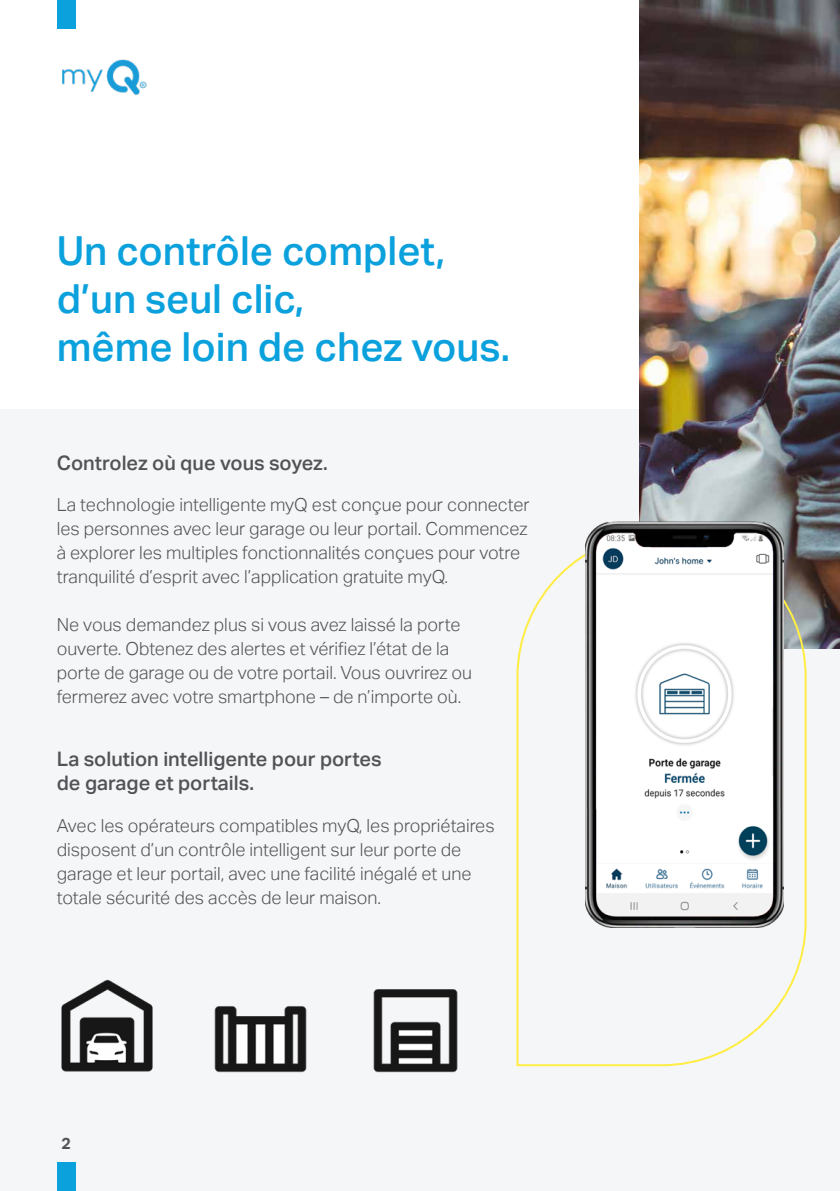
<style>
.page{position:relative;width:840px;height:1191px;background:#fff}
.page>*{position:absolute;margin:0;border:0;box-sizing:border-box;transform-origin:0 0}
.t1{font:500 40px/48px "Aktiv Grotesk";color:#0ba1dd}
.t2{font:500 20px/24px "Aktiv Grotesk";color:#525357}
.t3{font:300 18px/24px "Aktiv Grotesk";color:#525357}
.t4{font:700 16px "Aktiv Grotesk";color:#525357}
</style>
<div class="page">
<div style="left:57px;top:0;width:19px;height:28px;background:#0ba1dd"></div>
<img style="left:62px;top:59px;width:85px;height:36px">
<div style="left:0;top:409px;width:839px;height:782px;background:#f5f6f7"></div>
<div style="left:57px;top:1162px;width:19px;height:29px;background:#0ba1dd"></div>
<img style="left:639px;top:0;width:200px;height:648px">
<svg style="left:516px;top:531px;width:291px;height:536px"></svg>
<img style="left:585px;top:521px;width:197px;height:406px">
<img style="left:61px;top:979px;width:92px;height:93px">
<img style="left:214px;top:1006px;width:93px;height:67px">
<img style="left:373px;top:989px;width:85px;height:84px">
<h1 class="t1" style="left:57px;top:227px;width:454px">Un contrôle complet, d’un seul clic,<br>même loin de chez vous.</h1>
<p class="t2" style="left:57px;top:451px;width:272px">Controlez où que vous soyez.</p>
<p class="t3" style="left:57px;top:493px;width:474px">La technologie intelligente myQ est conçue pour connecter les personnes avec leur garage ou leur portail. Commencez à explorer les multiples fonctionnalités conçues pour votre tranquilité d’esprit avec l’application gratuite myQ.</p>
<p class="t3" style="left:57px;top:613px;width:416px">Ne vous demandez plus si vous avez laissé la porte ouverte. Obtenez des alertes et vérifiez l’état de la porte de garage ou de votre portail. Vous ouvrirez ou fermerez avec votre smartphone – de n’importe où.</p>
<p class="t2" style="left:57px;top:747px;width:326px">La solution intelligente pour portes de garage et portails.</p>
<p class="t3" style="left:57px;top:814px;width:439px">Avec les opérateurs compatibles myQ, les propriétaires disposent d’un contrôle intelligent sur leur porte de garage et leur portail, avec une facilité inégalé et une totale sécurité des accès de leur maison.</p>
<p class="t4" style="left:61px;top:1134px;width:11px">2</p>
</div>
